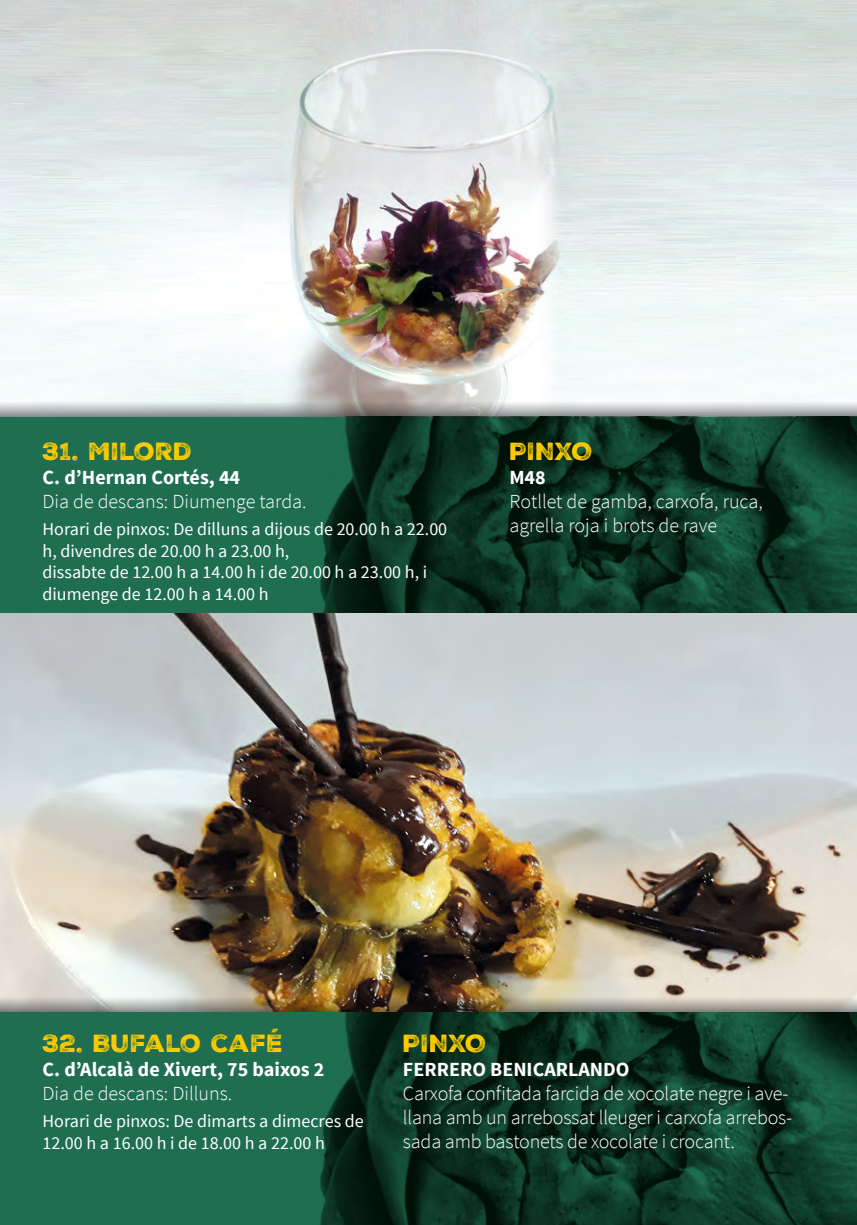
<style>
.page{position:relative;width:857px;height:1225px;background:#fff}
.page>*{position:absolute;margin:0;border:0;box-sizing:border-box;transform-origin:0 0}
.BARES{font:24px "Nexa Rust Sans Black 03";color:#fdcc00}
.TITULOS{font:24px "Nexa Rust Sans Black 03";letter-spacing:-.015em;color:#fdcc00}
.TEXTO_TAPAS{font:300 20px/24px "Source Sans Pro";letter-spacing:-.01em;color:#fff}
.TEXTO{font:700 20px/24px "Source Sans Pro";color:#fff}
.TEXTO-2{font:300 20px "Source Sans Pro";color:#fff}
.TEXTO_TAPAS-2{font:700 20px "Source Sans Pro";color:#fff}
.TEXTO_HORARIO_PINXOS{font:18px/21.6px "Source Sans Pro";color:#fff}
.s1{font-weight:300}
</style>
<div class="page">
<img style="left:0;top:612px;width:856px;height:369px">
<img style="left:0;top:0;width:856px;height:385px">
<svg style="left:0;top:385px;width:856px;height:32px"></svg>
<img style="left:0;top:981px;width:856px;height:31px">
<div style="left:0;top:417px;width:856px;height:195px;background:#1f6e51"></div>
<div style="left:0;top:1012px;width:856px;height:213px;background:#1f6e51"></div>
<img style="left:320px;top:417px;width:536px;height:195px">
<img style="left:320px;top:1012px;width:536px;height:213px">
<p class="BARES" style="left:43px;top:435px;width:151px">31. MILORD</p>
<p class="TEXTO" style="left:43px;top:466px;width:199px">C. d’Hernan Cortés, 44</p>
<p class="TEXTO-2" style="left:43px;top:489px;width:265px">Dia de descans: Diumenge tarda.</p>
<p class="TEXTO_HORARIO_PINXOS" style="left:43px;top:518px;width:406px">Horari de pinxos: De dilluns a dijous de 20.00 h a 22.00 h, divendres de 20.00 h a 23.00 h,<br>dissabte de 12.00 h a 14.00 h i de 20.00 h a 23.00 h, i diumenge de 12.00 h a 14.00 h</p>
<p class="TITULOS" style="left:509px;top:435px;width:85px">PINXO</p>
<p class="TEXTO_TAPAS-2" style="left:509px;top:464px;width:38px">M48</p>
<p class="TEXTO_TAPAS" style="left:509px;top:489px;width:255px">Rotllet de gamba, carxofa, ruca, agrella roja i brots de rave</p>
<p class="BARES" style="left:43px;top:1027px;width:242px">32. BUFALO CAFÉ</p>
<p class="TEXTO" style="left:43px;top:1058px;width:283px">C. d’Alcalà de Xivert, 75 baixos 2<br><span class="s1">Dia de descans: Dilluns.</span></p>
<p class="TEXTO_HORARIO_PINXOS" style="left:43px;top:1110px;width:322px">Horari de pinxos: De dimarts a dimecres de<br>12.00 h a 16.00 h i de 18.00 h a 22.00 h</p>
<p class="TITULOS" style="left:403px;top:1027px;width:85px">PINXO</p>
<p class="TEXTO" style="left:403px;top:1058px;width:228px">FERRERO BENICARLANDO</p>
<p class="TEXTO_TAPAS" style="left:403px;top:1081px;width:390px">Carxofa confitada farcida de xocolate negre i ave&shy;llana amb un arrebossat lleuger i carxofa arrebos&shy;sada amb bastonets de xocolate i crocant.</p>
</div>
